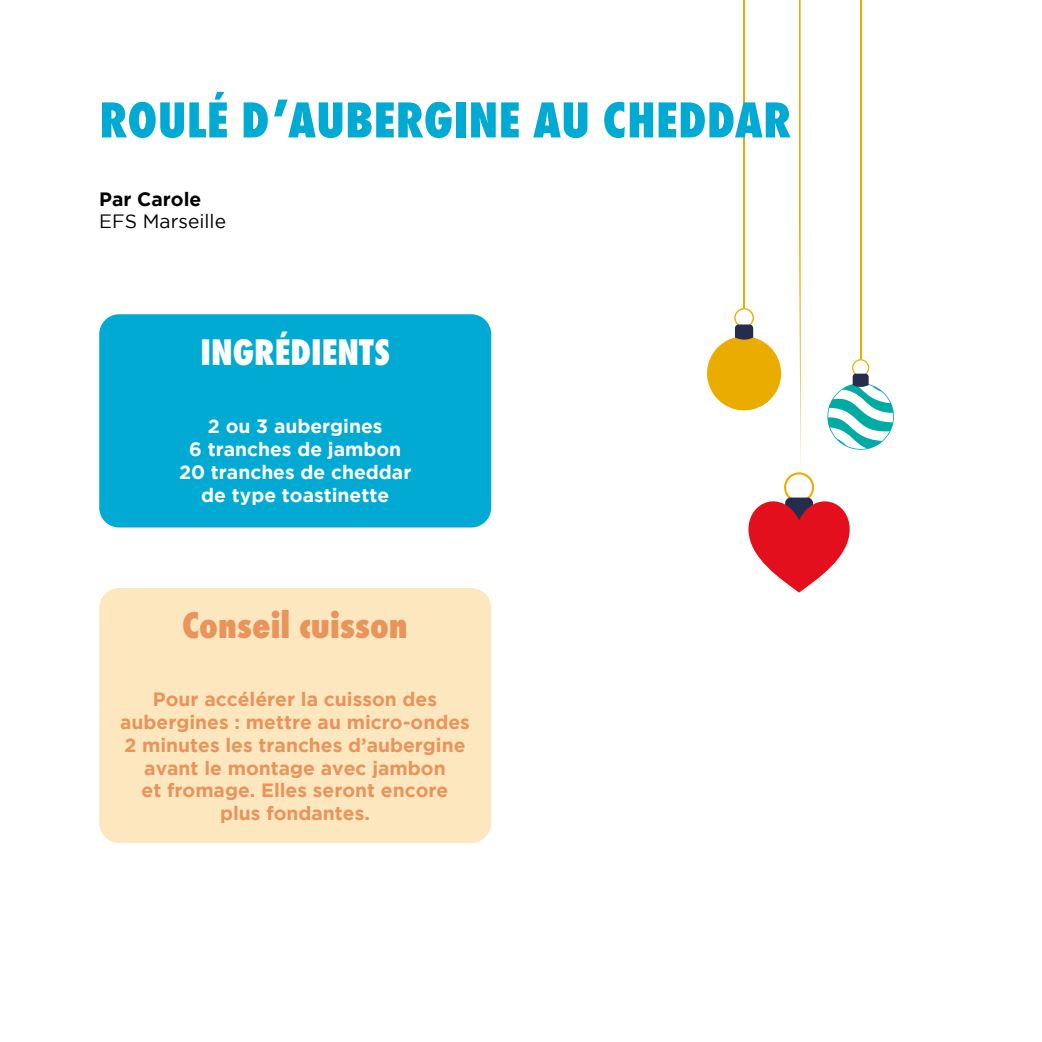
<style>
.page{position:relative;width:1042px;height:1042px;background:#fff}
.page>*{position:absolute;margin:0;border:0;box-sizing:border-box;transform-origin:0 0}
.t1{font:800 52.5px "Futura PT Cond";letter-spacing:.01em;color:#00aad3}
.t2{font:800 38.5px "Futura PT Cond";color:#e9945c}
.t3{font:800 38.5px "Futura PT Cond";color:#fff}
.t4{font:700 19.25px/22.8px "Gotham";color:#e9945c;text-align:center}
.t5{font:700 19.25px/22.8px "Gotham";color:#fff;text-align:center}
.t6{font:19.25px "Gotham";color:#000}
.t7{font:700 19.25px "Gotham";color:#000}
</style>
<div class="page">
<div style="left:99px;top:314px;width:392px;height:213px;background:#00aad3;border-radius:20px"></div>
<div style="left:99px;top:588px;width:392px;height:255px;background:#fce7be;border-radius:20px"></div>
<div style="left:707px;top:336px;width:74px;height:74px;background:#ebac00;border-radius:50%"></div>
<svg style="left:734px;top:0;width:160px;height:592px"></svg>
<h1 class="t1" style="left:99px;top:89px;width:693px">ROULÉ D’AUBERGINE AU CHEDDAR</h1>
<p class="t7" style="left:99px;top:188px;width:104px">Par Carole</p>
<p class="t6" style="left:99px;top:211px;width:128px">EFS Marseille</p>
<h2 class="t3" style="left:200px;top:329px;width:191px">INGRÉDIENTS</h2>
<p class="t5" style="left:179px;top:414px;width:234px">2 ou 3 aubergines<br>6 tranches de jambon<br>20 tranches de cheddar de type toastinette</p>
<h2 class="t2" style="left:182px;top:602px;width:227px">Conseil cuisson</h2>
<p class="t4" style="left:120px;top:687px;width:351px">Pour accélérer la cuisson des aubergines : mettre au micro-ondes<br>2 minutes les tranches d’aubergine avant le montage avec jambon<br>et fromage. Elles seront encore plus fondantes.</p>
</div>
